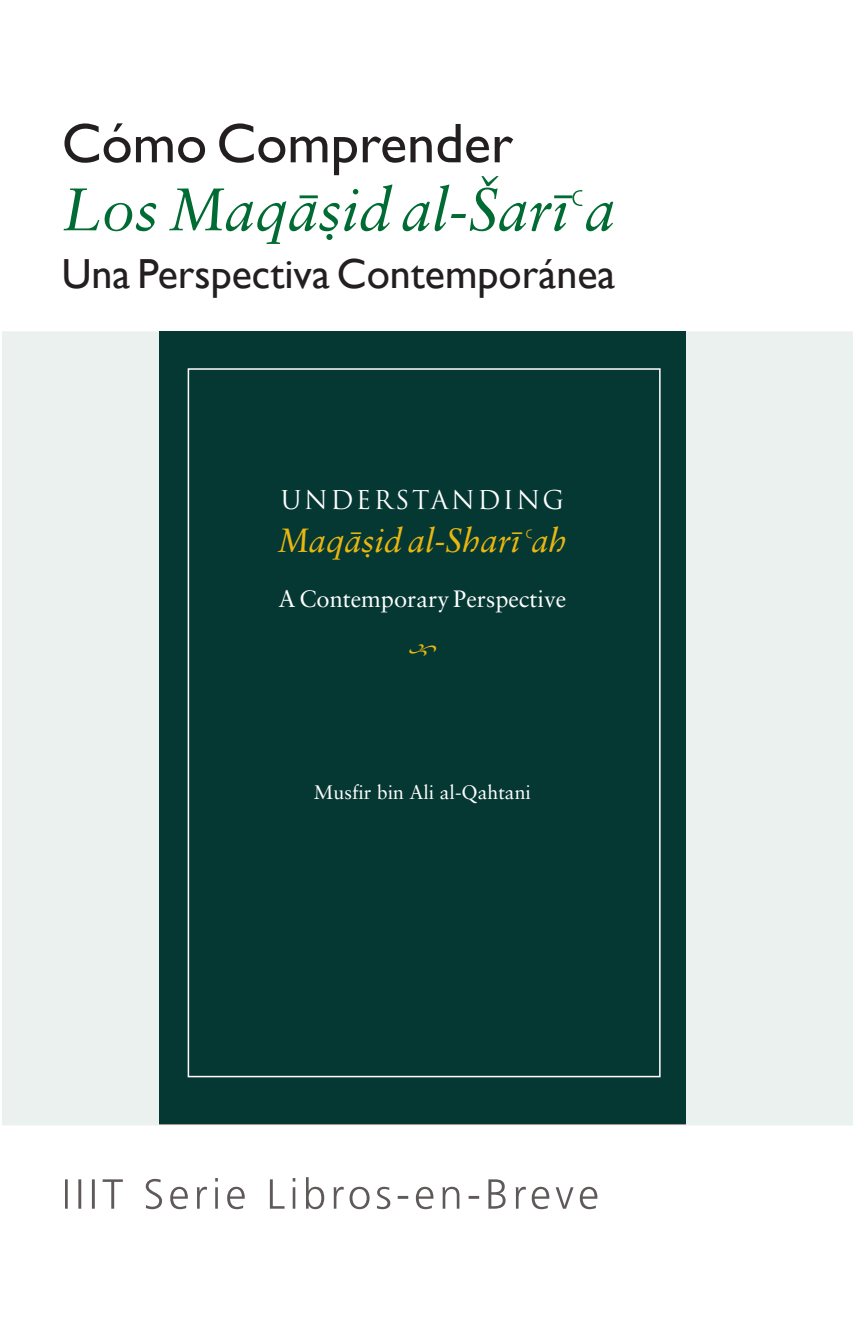
<style>
.page{position:relative;width:853px;height:1319px;background:#fff}
.page>*{position:absolute;margin:0;border:0;box-sizing:border-box;transform-origin:0 0}
.t1{font:italic 60px "Sabondiacritic";color:#006b33}
.t2{font:56.2px "Gill Sans";color:#231f20}
.t3{font:42px "Gill Sans";color:#231f20}
.t4{font:italic 33.6px "Sabondiacritic";color:#eab610}
.t5{font:25.2px "Trajan Pro";letter-spacing:.1em;color:#fff}
.t6{font:23.6px "Sabondiacritic Roman";color:#fff}
.t7{font:19.6px "Sabondiacritic Roman";color:#fff}
</style>
<div class="page">
<svg style="left:65px;top:1177px;width:460px;height:32px"></svg>
<div style="left:2px;top:331px;width:850px;height:794px;background:#eaf1ef"></div>
<svg style="left:159px;top:1123px;width:526px;height:1px"></svg>
<div style="left:159px;top:331px;width:526px;height:792px;background:#053833"></div>
<div style="left:187px;top:368px;width:473px;height:709px;border:2px solid #fff"></div>
<h2 class="t2" style="left:62px;top:110px;width:452px">Cómo Comprender</h2>
<h1 class="t1" style="left:62px;top:188px;width:555px">Los Maq¥|id al-ŠarÏ¢a</h1>
<p class="t3" style="left:62px;top:249px;width:555px">Una Perspectiva Contemporánea</p>
<p class="t5" style="left:280px;top:490px;width:285px">UNDERSTANDING</p>
<p class="t4" style="left:277px;top:528px;width:291px">Maq¥|id al-SharÏ¢ah</p>
<p class="t6" style="left:278px;top:590px;width:289px">A Contemporary Perspective</p>
<p class="t7" style="left:314px;top:785px;width:218px">Musfir bin Ali al-Qahtani</p>
</div>
